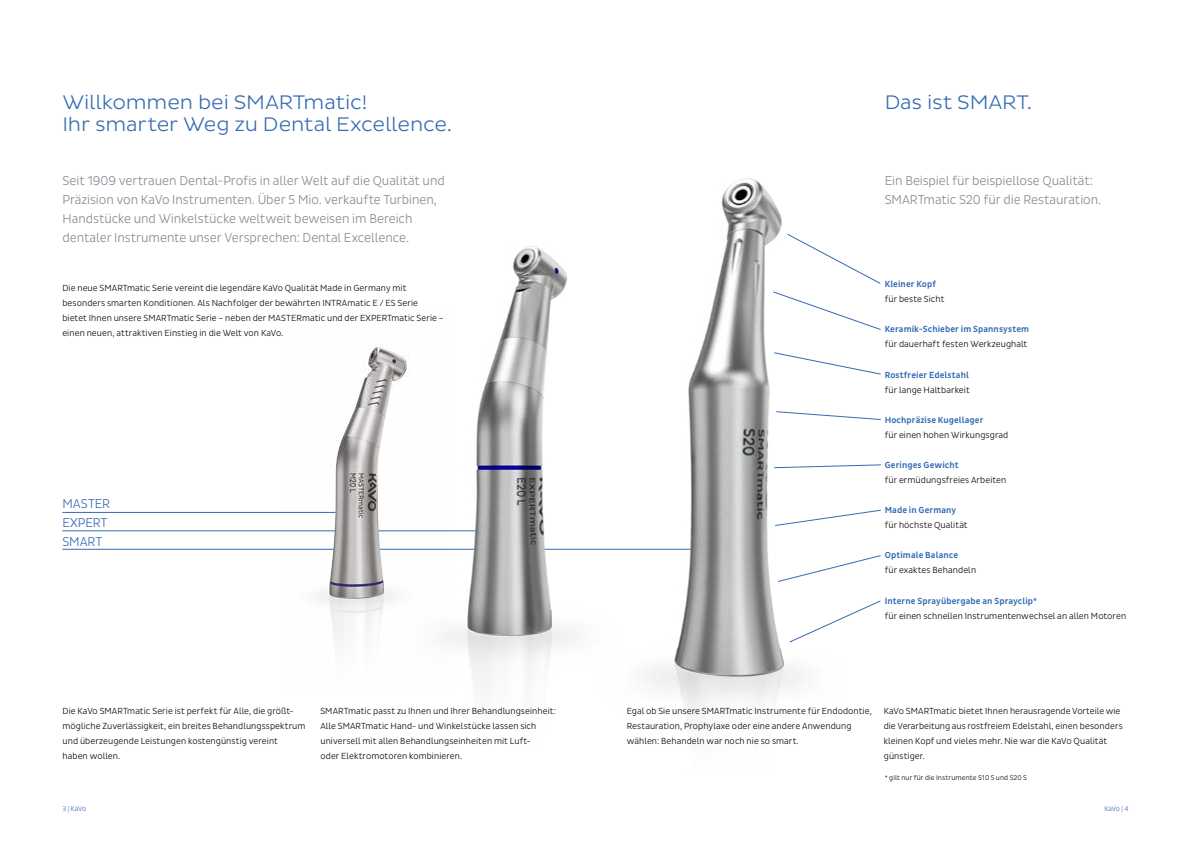
<style>
.page{position:relative;width:1191px;height:842px;background:#fff}
.page>*{position:absolute;margin:0;border:0;box-sizing:border-box;transform-origin:0 0}
.t1{font:300 20px "Pluto Sans";letter-spacing:-.01em;color:#346bb3}
.t2{font:300 13px/19px "Pluto Sans Cond";letter-spacing:-.005em;color:#838994}
.t3{font:300 13px/19px "Pluto Sans Cond";letter-spacing:-.005em;color:#346bb3}
.t4{font:300 9px/15px "Pluto Sans Cond";letter-spacing:.01em;color:#000}
.t5{font:300 9px/15px "Pluto Sans Cond";letter-spacing:.01em;color:#010202}
.t6{font:300 9px/15px "Pluto Sans Cond";letter-spacing:.005em;color:#020304}
.t7{font:500 9px "Pluto Sans Cond";letter-spacing:.01em;color:#346bb3}
.t8{font:300 7px "Pluto Sans Cond";letter-spacing:.015em;color:#000}
.t9{font:300 7px "Pluto Sans Cond";letter-spacing:-.035em;color:#346bb3}
</style>
<div class="page">
<hr style="left:62px;top:512px;width:289px;height:1px;background:#346bb3">
<hr style="left:62px;top:531px;width:449px;height:1px;background:#346bb3">
<hr style="left:62px;top:549px;width:668px;height:1px;background:#346bb3">
<img style="left:449px;top:246px;width:144px;height:440px">
<img style="left:593px;top:178px;width:208px;height:543px">
<img style="left:283px;top:347px;width:166px;height:297px">
<svg style="left:787px;top:234px;width:94px;height:50px"></svg>
<svg style="left:773px;top:291px;width:108px;height:39px"></svg>
<svg style="left:774px;top:352px;width:107px;height:23px"></svg>
<svg style="left:776px;top:411px;width:105px;height:9px"></svg>
<svg style="left:773px;top:464px;width:108px;height:4px"></svg>
<svg style="left:774px;top:510px;width:107px;height:16px"></svg>
<svg style="left:777px;top:555px;width:104px;height:27px"></svg>
<svg style="left:789px;top:600px;width:92px;height:42px"></svg>
<h1 class="t1" style="left:62px;top:90px;width:306px">Willkommen bei SMARTmatic!</h1>
<h1 class="t1" style="left:884px;top:90px;width:149px">Das ist SMART.</h1>
<h1 class="t1" style="left:62px;top:112px;width:391px">Ihr smarter Weg zu Dental Excellence.</h1>
<p class="t2" style="left:63px;top:171px;width:384px">Seit 1909 vertrauen Dental-Profis in aller Welt auf die Qualität und Präzision von KaVo Instrumenten. Über 5 Mio. verkaufte Turbinen, Handstücke und Winkelstücke weltweit beweisen im Bereich dentaler Instrumente unser Versprechen: Dental Excellence.</p>
<h2 class="t2" style="left:884px;top:171px;width:218px">Ein Beispiel für beispiellose Qualität:<br>SMARTmatic S20 für die Restauration.</h2>
<p class="t5" style="left:62px;top:281px;width:383px">Die neue SMARTmatic Serie vereint die legendäre KaVo Qualität Made in Germany mit besonders smarten Konditionen. Als Nachfolger der bewährten INTRAmatic E / ES Serie bietet Ihnen unsere SMARTmatic Serie – neben der MASTERmatic und der EXPERTmatic Serie – einen neuen, attraktiven Einstieg in die Welt von KaVo.</p>
<h2 class="t3" style="left:62px;top:495px;width:49px">MASTER<br>EXPERT<br>SMART</h2>
<p class="t7" style="left:885px;top:279px;width:53px">Kleiner Kopf</p>
<p class="t4" style="left:885px;top:292px;width:61px">für beste Sicht</p>
<p class="t7" style="left:885px;top:324px;width:146px">Keramik-Schieber im Spannsystem</p>
<p class="t4" style="left:885px;top:337px;width:144px">für dauerhaft festen Werkzeughalt</p>
<p class="t7" style="left:885px;top:369px;width:85px">Rostfreier Edelstahl</p>
<p class="t4" style="left:885px;top:382px;width:86px">für lange Haltbarkeit</p>
<p class="t7" style="left:885px;top:415px;width:100px">Hochpräzise Kugellager</p>
<p class="t4" style="left:885px;top:427px;width:125px">für einen hohen Wirkungsgrad</p>
<p class="t7" style="left:885px;top:460px;width:75px">Geringes Gewicht</p>
<p class="t4" style="left:885px;top:472px;width:123px">für ermüdungsfreies Arbeiten</p>
<p class="t7" style="left:885px;top:505px;width:73px">Made in Germany</p>
<p class="t4" style="left:885px;top:518px;width:84px">für höchste Qualität</p>
<p class="t7" style="left:885px;top:550px;width:75px">Optimale Balance</p>
<p class="t4" style="left:885px;top:563px;width:93px">für exaktes Behandeln</p>
<p class="t7" style="left:885px;top:595px;width:154px">Interne Sprayübergabe an Sprayclip*</p>
<p class="t4" style="left:885px;top:608px;width:243px">für einen schnellen Instrumentenwechsel an allen Motoren</p>
<p class="t4" style="left:63px;top:704px;width:244px">Die KaVo SMARTmatic Serie ist perfekt für Alle, die größt&shy;mögliche Zuverlässigkeit, ein breites Behandlungsspektrum und überzeugende Leistungen kostengünstig vereint haben wollen.</p>
<p class="t4" style="left:626px;top:704px;width:247px">Egal ob Sie unsere SMARTmatic Instrumente für Endodontie,<br>Restauration, Prophylaxe oder eine andere Anwendung wählen: Behandeln war noch nie so smart.</p>
<p class="t4" style="left:320px;top:704px;width:237px">SMARTmatic passt zu Ihnen und Ihrer Behandlungseinheit:<br>Alle SMARTmatic Hand- und Winkelstücke lassen sich universell mit allen Behandlungseinheiten mit Luft-<br>oder Elektromotoren kombinieren.</p>
<p class="t6" style="left:883px;top:704px;width:240px">KaVo SMARTmatic bietet Ihnen herausragende Vorteile wie die Verarbeitung aus rostfreiem Edelstahl, einen besonders kleinen Kopf und vieles mehr. Nie war die KaVo Qualität günstiger.</p>
<p class="t8" style="left:885px;top:773px;width:143px">* gilt nur für die Instrumente S10 S und S20 S</p>
<p class="t9" style="left:62px;top:804px;width:25px">3 | KaVo</p>
<p class="t9" style="left:1104px;top:804px;width:26px">KaVo | 4</p>
</div>
